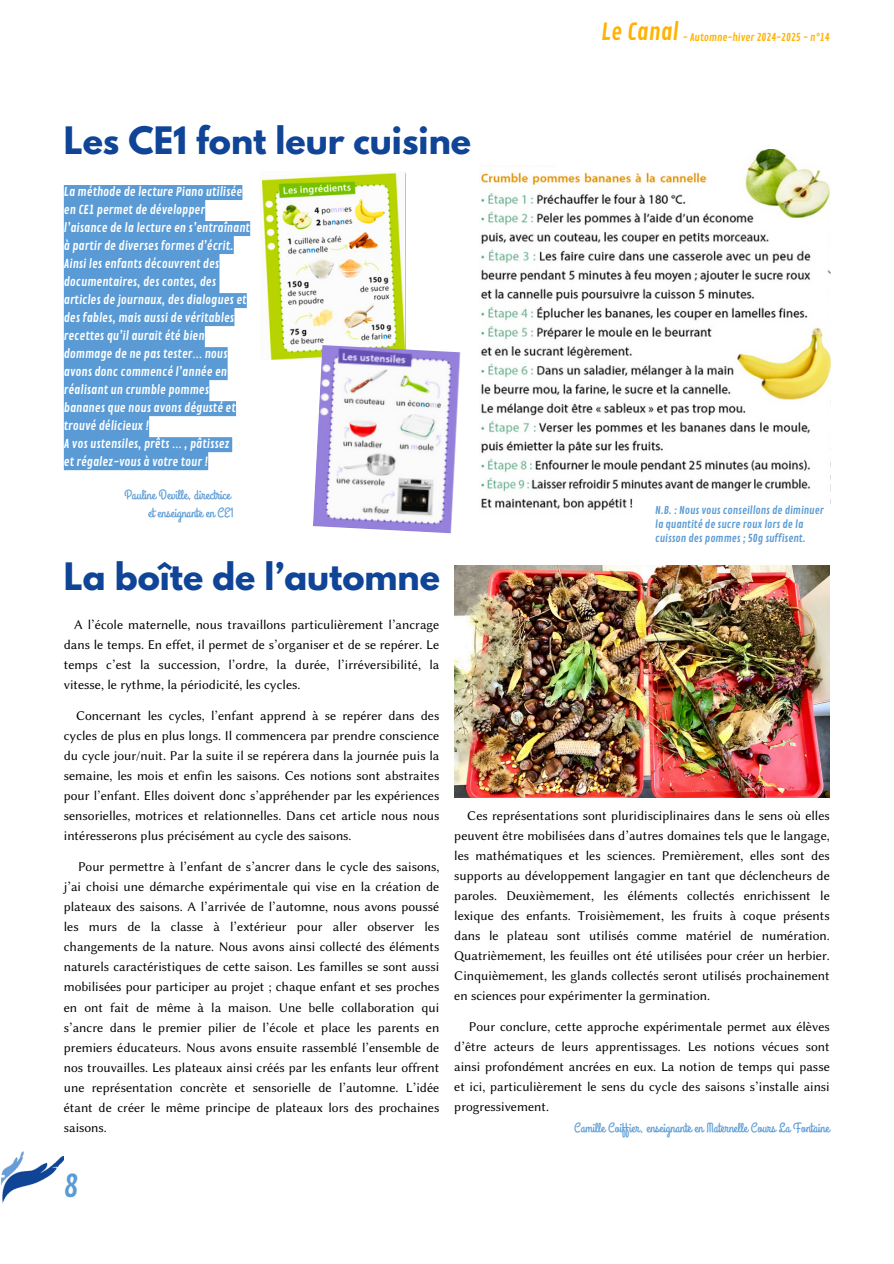
<style>
.page{position:relative;width:894px;height:1264px;background:#fff}
.page>*{position:absolute;margin:0;border:0;box-sizing:border-box;transform-origin:0 0}
.t1{font:700 33.45px "League Spartan";color:#0f4496}
.t2{font:30px "Contrail One";color:#5b9bd5}
.t3{font:22.95px "Contrail One";color:#ffb200}
.t4{font:13.5px/20px "Lin Biolinum O";color:#000;text-align:justify}
.t5{font:13.5px/18px "Grand Hotel";color:#5b9bd5;text-align:right}
.t6{font:12px/18px "Contrail One";color:#fff}
.t7{font:10.5px/14px "Contrail One";color:#5b9bd5}
.t8{font:10.5px "Contrail One";color:#ffb200}
.s1{font-family:"Noto Sans Gurmukhi"}
</style>
<div class="page">
<img style="left:0;top:1151px;width:64px;height:52px">
<img style="left:454px;top:566px;width:375px;height:231px">
<img style="left:261px;top:173px;width:144px;height:187px">
<img style="left:480px;top:149px;width:349px;height:362px">
<img style="left:313px;top:345px;width:147px;height:188px">
<div style="left:474px;top:149px;width:268px;height:16px;background:#fff"></div>
<svg style="left:64px;top:185px;width:186px;height:285px;fill:#5b9bd5"></svg>
<h3 class="t1" style="left:64px;top:124px;width:408px">Les CE1 font leur cuisine</h3>
<p class="t6" style="left:64px;top:183px;width:187px">La méthode de lecture Piano utilisée en CE1 permet de développer l’aisance de la lecture en s’entraînant à partir de diverses formes d’écrit.<br>Ainsi les enfants découvrent des documentaires, des contes, des articles de journaux, des dialogues et des fables, mais aussi de véritables recettes qu’il aurait été bien dommage de ne pas tester<span class="s1">…</span> nous avons donc commencé l’année en réalisant un crumble pommes bananes que nous avons dégusté et trouvé délicieux !<br>A vos ustensiles, prêts <span class="s1">…</span> , pâtissez<br>et régalez-vous à votre tour !</p>
<h3 class="t5" style="left:124px;top:487px;width:111px">Pauline Deville, directrice et enseignante en CE1</h3>
<p class="t1" style="left:64px;top:559px;width:377px">La boîte de l’automne</p>
<p class="t3" style="left:601px;top:19px;width:79px">Le Canal</p>
<h4 class="t8" style="left:682px;top:31px;width:148px">- Automne-hiver 2024-2025 - n°14</h4>
<h3 class="t7" style="left:655px;top:503px;width:170px">N.B. : Nous vous conseillons de diminuer la quantité de sucre roux lors de la cuisson des pommes ; 50g suffisent.</h3>
<p class="t4" style="left:64px;top:614px;width:377px;text-indent:10px">A l’école maternelle, nous travaillons particulièrement l’ancrage dans le temps. En effet, il permet de s’organiser et de se repérer. Le temps c’est la succession, l’ordre, la durée, l’irréversibilité, la vitesse, le rythme, la périodicité, les cycles.</p>
<h1 class="t4" style="left:64px;top:705px;width:377px;text-indent:12px">Concernant les cycles, l’enfant apprend à se repérer dans des cycles de plus en plus longs. Il commencera par prendre conscience du cycle jour/nuit. Par la suite il se repérera dans la journée puis la semaine, les mois et enfin les saisons. Ces notions sont abstraites pour l’enfant. Elles doivent donc s’appréhender par les expériences sensorielles, motrices et relationnelles. Dans cet article nous nous intéresserons plus précisément au cycle des saisons.</h1>
<p class="t4" style="left:64px;top:857px;width:377px;text-indent:14px">Pour permettre à l’enfant de s’ancrer dans le cycle des saisons, j’ai choisi une démarche expérimentale qui vise en la création de plateaux des saisons. A l’arrivée de l’automne, nous avons poussé les murs de la classe à l’extérieur pour aller observer les changements de la nature. Nous avons ainsi collecté des éléments naturels caractéristiques de cette saison. Les familles se sont aussi mobilisées pour participer au projet ; chaque enfant et ses proches en ont fait de même à la maison. Une belle collaboration qui s’ancre dans le premier pilier de l’école et place les parents en premiers éducateurs. Nous avons ensuite rassemblé l’ensemble de nos trouvailles. Les plateaux ainsi créés par les enfants leur offrent une représentation concrète et sensorielle de l’automne. L’idée étant de créer le même principe de plateaux lors des prochaines saisons.</p>
<p class="t2" style="left:64px;top:1168px;width:16px">8</p>
<p class="t4" style="left:454px;top:805px;width:377px;text-indent:13px">Ces représentations sont pluridisciplinaires dans le sens où elles peuvent être mobilisées dans d’autres domaines tels que le langage, les mathématiques et les sciences. Premièrement, elles sont des supports au développement langagier en tant que déclencheurs de paroles. Deuxièmement, les éléments collectés enrichissent le lexique des enfants. Troisièmement, les fruits à coque présents dans le plateau sont utilisés comme matériel de numération.<br>Quatrièmement, les feuilles ont été utilisées pour créer un herbier.<br>Cinquièmement, les glands collectés seront utilisés prochainement en sciences pour expérimenter la germination.</p>
<h1 class="t4" style="left:454px;top:1016px;width:377px;text-indent:15px">Pour conclure, cette approche expérimentale permet aux élèves d’être acteurs de leurs apprentissages. Les notions vécues sont ainsi profondément ancrées en eux. La notion de temps qui passe et ici, particulièrement le sens du cycle des saisons s’installe ainsi progressivement.</h1>
<h3 class="t5" style="left:574px;top:1118px;width:256px">Camille Coiffier, enseignante en Maternelle Cours La Fontaine</h3>
</div>
